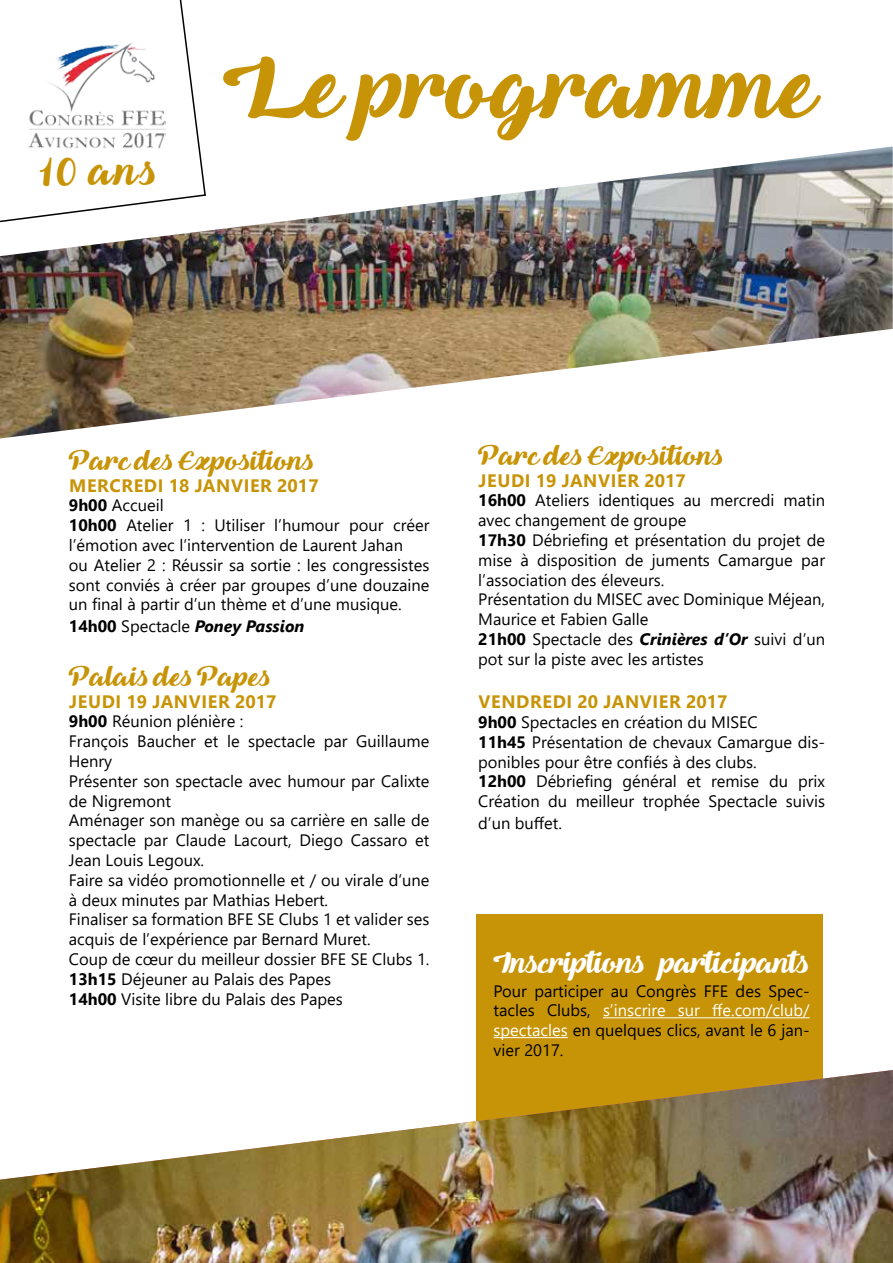
<style>
.page{position:relative;width:893px;height:1263px;background:#fff}
.page>*{position:absolute;margin:0;border:0;box-sizing:border-box;transform-origin:0 0}
.t1{font:88.5px "Queenof Heaven";color:#c89407}
.t2{font:40.5px "Queenof Heaven";color:#c89407}
.t3{font:30px "Queenof Heaven";letter-spacing:-.025em;color:#fff}
.t4{font:27px "Queenof Heaven";color:#c89407}
.t5{font:700 18px "Segoe UI";letter-spacing:.035em;color:#c89407}
.t6{font:16.5px/19.8px "Segoe UI";color:#000}
.t7{font:italic 700 16.5px "Segoe UI";color:#000}
.s1{font-weight:700}
.s2{font-style:normal}
.s3{font-weight:400;font-style:normal}
.s4{font-weight:700;font-style:italic}
.s5{color:#fff}
</style>
<div class="page">
<div style="left:476px;top:914px;width:347px;height:299px;background:#c89407"></div>
<img style="left:0;top:146px;width:893px;height:292px">
<img style="left:0;top:1070px;width:893px;height:193px">
<hr style="left:603px;top:1017px;width:207px;height:1px;background:#fff">
<hr style="left:494px;top:1037px;width:74px;height:1px;background:#fff">
<svg style="left:0;top:0;width:207px;height:223px"></svg>
<h2 class="t2" style="left:40px;top:146px;width:119px">10 ans</h2>
<h1 class="t1" style="left:223px;top:32px;width:595px">Le programme</h1>
<h3 class="t4" style="left:69px;top:444px;width:247px">Parc des Expositions</h3>
<p class="t5" style="left:69px;top:471px;width:251px">MERCREDI 18 JANVIER 2017</p>
<p class="t6" style="left:69px;top:495px;width:362px"><span class="s1">9h00</span> Accueil<br><span class="s1">10h00</span> Atelier 1 : Utiliser l’humour pour créer l’émotion avec l’intervention de Laurent Jahan<br>ou Atelier 2 : Réussir sa sortie : les congressistes sont conviés à créer par groupes d’une douzaine un final à partir d’un thème et d’une musique.</p>
<p class="t7" style="left:69px;top:613px;width:237px"><span class="s2">14h00</span> <span class="s3">Spectacle</span> Poney Passion</p>
<h3 class="t4" style="left:69px;top:660px;width:204px">Palais des Papes</h3>
<p class="t5" style="left:69px;top:687px;width:209px">JEUDI 19 JANVIER 2017</p>
<p class="t6" style="left:69px;top:711px;width:362px"><span class="s1">9h00</span> Réunion plénière :<br>François Baucher et le spectacle par Guillaume Henry<br>Présenter son spectacle avec humour par Calixte de Nigremont<br>Aménager son manège ou sa carrière en salle de spectacle par Claude Lacourt, Diego Cassaro et Jean Louis Legoux.<br>Faire sa vidéo promotionnelle et / ou virale d’une à deux minutes par Mathias Hebert.<br>Finaliser sa formation BFE SE Clubs 1 et valider ses acquis de l’expérience par Bernard Muret.<br>Coup de cœur du meilleur dossier BFE SE Clubs 1.<br><span class="s1">13h15</span> Déjeuner au Palais des Papes<br><span class="s1">14h00</span> Visite libre du Palais des Papes</p>
<h3 class="t4" style="left:478px;top:439px;width:247px">Parc des Expositions</h3>
<p class="t5" style="left:479px;top:466px;width:209px">JEUDI 19 JANVIER 2017</p>
<p class="t6" style="left:478px;top:490px;width:348px"><span class="s1">16h00</span> Ateliers identiques au mercredi matin avec changement de groupe<br><span class="s1">17h30</span> Débriefing et présentation du projet de mise à disposition de juments Camargue par l’association des éleveurs.<br>Présentation du MISEC avec Dominique Méjean, Maurice et Fabien Galle<br><span class="s1">21h00</span> Spectacle des <span class="s4">Crinières d’Or</span> suivi d’un pot sur la piste avec les artistes</p>
<p class="t5" style="left:479px;top:687px;width:250px">VENDREDI 20 JANVIER 2017</p>
<p class="t6" style="left:478px;top:712px;width:348px"><span class="s1">9h00</span> Spectacles en création du MISEC<br><span class="s1">11h45</span> Présentation de chevaux Camargue dis&shy;ponibles pour être confiés à des clubs.<br><span class="s1">12h00</span> Débriefing général et remise du prix Création du meilleur trophée Spectacle suivis</p>
<p class="t6" style="left:478px;top:813px;width:85px">d’un buffet.</p>
<h3 class="t3" style="left:494px;top:943px;width:318px">Inscriptions participants</h3>
<p class="t6" style="left:494px;top:980px;width:318px;text-align:justify">Pour participer au Congrès FFE des Spec&shy;tacles Clubs, <span class="s5">s’inscrire sur ffe.com/club/ spectacles</span> en quelques clics, avant le 6 jan&shy;vier 2017.</p>
</div>
